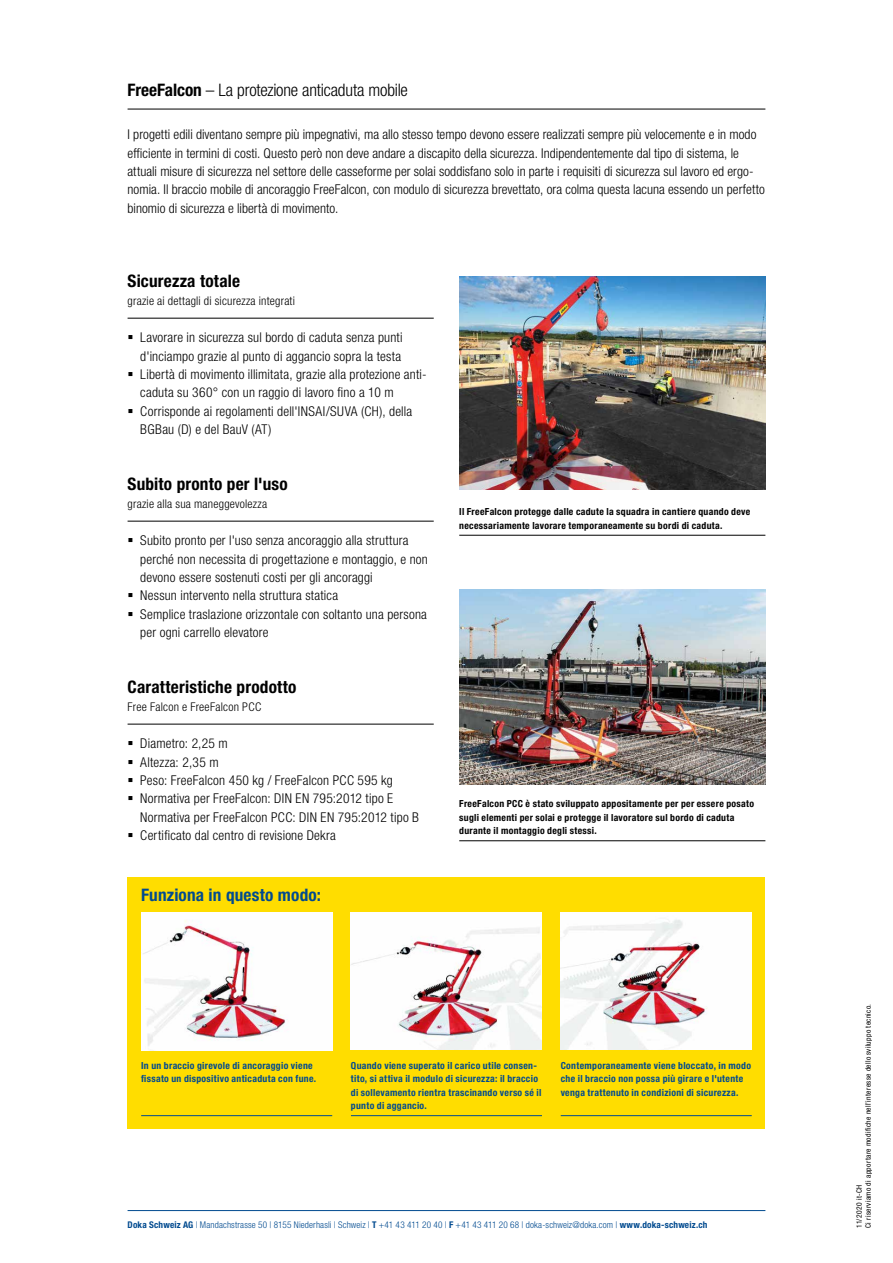
<style>
.page{position:relative;width:893px;height:1263px;background:#fff}
.page>*{position:absolute;margin:0;border:0;box-sizing:border-box;transform-origin:0 0}
.t1{font:700 condensed 17.25px "Helvetica Neue LTW1 G";letter-spacing:.01em;color:#000}
.t2{font:300 condensed 17.25px "Helvetica Neue LTW1 G";letter-spacing:-.01em;color:#000}
.t3{font:700 condensed 17.25px "Helvetica Neue LTW1 G";letter-spacing:.01em;color:#004a8f}
.t4{font:300 condensed 13.5px/18.5px "Helvetica Neue LTW1 G";letter-spacing:.01em;color:#000}
.t5{font:300 condensed 12px "Helvetica Neue LTW1 G";letter-spacing:.02em;color:#000}
.t6{font:700 condensed 9.75px/13.5px "Helvetica Neue LTW1 G";letter-spacing:.03em;color:#004a8f}
.t7{font:700 condensed 9.75px/13.5px "Helvetica Neue LTW1 G";letter-spacing:.03em;color:#000}
.t8{font:300 condensed 9.3px "Helvetica Neue LTW1 G";letter-spacing:.02em;color:#004a8f}
.t9{font:condensed 7.5px/9px "Helvetica Neue LTW1 G";letter-spacing:.045em;color:#000}
.s1{font-weight:700}
</style>
<div class="page">
<img style="left:459px;top:590px;width:306px;height:195px">
<img style="left:459px;top:276px;width:306px;height:214px">
<hr style="left:128px;top:318px;width:306px;height:1px;background:#000">
<hr style="left:459px;top:535px;width:306px;height:1px;background:#000">
<hr style="left:459px;top:840px;width:306px;height:1px;background:#000">
<hr style="left:128px;top:521px;width:306px;height:1px;background:#000">
<hr style="left:128px;top:724px;width:306px;height:1px;background:#000">
<hr style="left:128px;top:109px;width:637px;height:1px;background:#000">
<div style="left:128px;top:877px;width:637px;height:251px;background:#fd0"></div>
<img style="left:141px;top:913px;width:191px;height:137px">
<img style="left:351px;top:912px;width:191px;height:138px">
<img style="left:561px;top:912px;width:191px;height:138px">
<hr style="left:141px;top:1115px;width:191px;height:1px;background:#004a8f">
<hr style="left:561px;top:1115px;width:191px;height:1px;background:#004a8f">
<hr style="left:351px;top:1115px;width:191px;height:1px;background:#004a8f">
<hr style="left:128px;top:1210px;width:637px;height:1px;background:#004a8f">
<p class="t2" style="left:128px;top:80px;width:282px"><span class="s1">FreeFalcon</span> – La protezione anticaduta mobile</p>
<p class="t4" style="left:128px;top:125px;width:639px">I progetti edili diventano sempre più impegnativi, ma allo stesso tempo devono essere realizzati sempre più velocemente e in modo efficiente in termini di costi. Questo però non deve andare a discapito della sicurezza. Indipendentemente dal tipo di sistema, le attuali misure di sicurezza nel settore delle casseforme per solai soddisfano solo in parte i requisiti di sicurezza sul lavoro ed ergo&shy;nomia. Il braccio mobile di ancoraggio FreeFalcon, con modulo di sicurezza brevettato, ora colma questa lacuna essendo un perfetto binomio di sicurezza e libertà di movimento.</p>
<p class="t1" style="left:128px;top:270px;width:114px">Sicurezza totale</p>
<p class="t5" style="left:128px;top:294px;width:169px">grazie ai dettagli di sicurezza integrati</p>
<p class="t4" style="left:140px;top:328px;width:288px">Lavorare in sicurezza sul bordo di caduta senza punti d'inciampo grazie al punto di aggancio sopra la testa Libertà di movimento illimitata, grazie alla protezione anti&shy;caduta su 360° con un raggio di lavoro fino a 10 m Corrisponde ai regolamenti dell'INSAI/SUVA (CH), della BGBau (D) e del BauV (AT)</p>
<p class="t1" style="left:128px;top:473px;width:162px">Subito pronto per l'uso</p>
<p class="t5" style="left:128px;top:497px;width:141px">grazie alla sua maneggevolezza</p>
<p class="t4" style="left:140px;top:531px;width:289px">Subito pronto per l'uso senza ancoraggio alla struttura perché non necessita di progettazione e montaggio, e non devono essere sostenuti costi per gli ancoraggi<br>Nessun intervento nella struttura statica<br>Semplice traslazione orizzontale con soltanto una persona per ogni carrello elevatore</p>
<p class="t1" style="left:128px;top:676px;width:170px">Caratteristiche prodotto</p>
<p class="t5" style="left:128px;top:700px;width:135px">Free Falcon e FreeFalcon PCC</p>
<p class="t4" style="left:140px;top:734px;width:280px">Diametro: 2,25 m<br>Altezza: 2,35 m<br>Peso: FreeFalcon 450 kg / FreeFalcon PCC 595 kg Normativa per FreeFalcon: DIN EN 795:2012 tipo E Normativa per FreeFalcon PCC: DIN EN 795:2012 tipo B Certificato dal centro di revisione Dekra</p>
<p class="t3" style="left:141px;top:885px;width:181px">Funziona in questo modo:</p>
<p class="t7" style="left:459px;top:505px;width:293px">Il FreeFalcon protegge dalle cadute la squadra in cantiere quando deve necessariamente lavorare temporaneamente su bordi di caduta.</p>
<p class="t7" style="left:459px;top:797px;width:296px">FreeFalcon PCC è stato sviluppato appositamente per per essere posato sugli elementi per solai e protegge il lavoratore sul bordo di caduta durante il montaggio degli stessi.</p>
<p class="t6" style="left:141px;top:1058px;width:176px">In un braccio girevole di ancoraggio viene fissato un dispositivo anticaduta con fune.</p>
<p class="t6" style="left:561px;top:1058px;width:192px">Contemporaneamente viene bloccato, in modo che il braccio non possa più girare e l'utente venga trattenuto in condizioni di sicurezza.</p>
<p class="t6" style="left:351px;top:1058px;width:192px">Quando viene superato il carico utile consen&shy;tito, si attiva il modulo di sicurezza: il braccio di sollevamento rientra trascinando verso sé il punto di aggancio.</p>
<p class="t8" style="left:128px;top:1219px;width:581px"><span class="s1">Doka Schweiz AG</span> | Mandachstrasse 50 | 8155 Niederhasli | Schweiz | <span class="s1">T</span> +41 43 411 20 40 | <span class="s1">F</span> +41 43 411 20 68 | doka-schweiz@doka.com | <span class="s1">www.doka-schweiz.ch</span></p>
<p class="t9" style="left:855px;top:1228px;width:225px;rotate:-90deg">11/2020 it-CH<br>Ci riserviamo di apportare modifiche nell’interesse dello sviluppo tecnico.</p>
</div>
